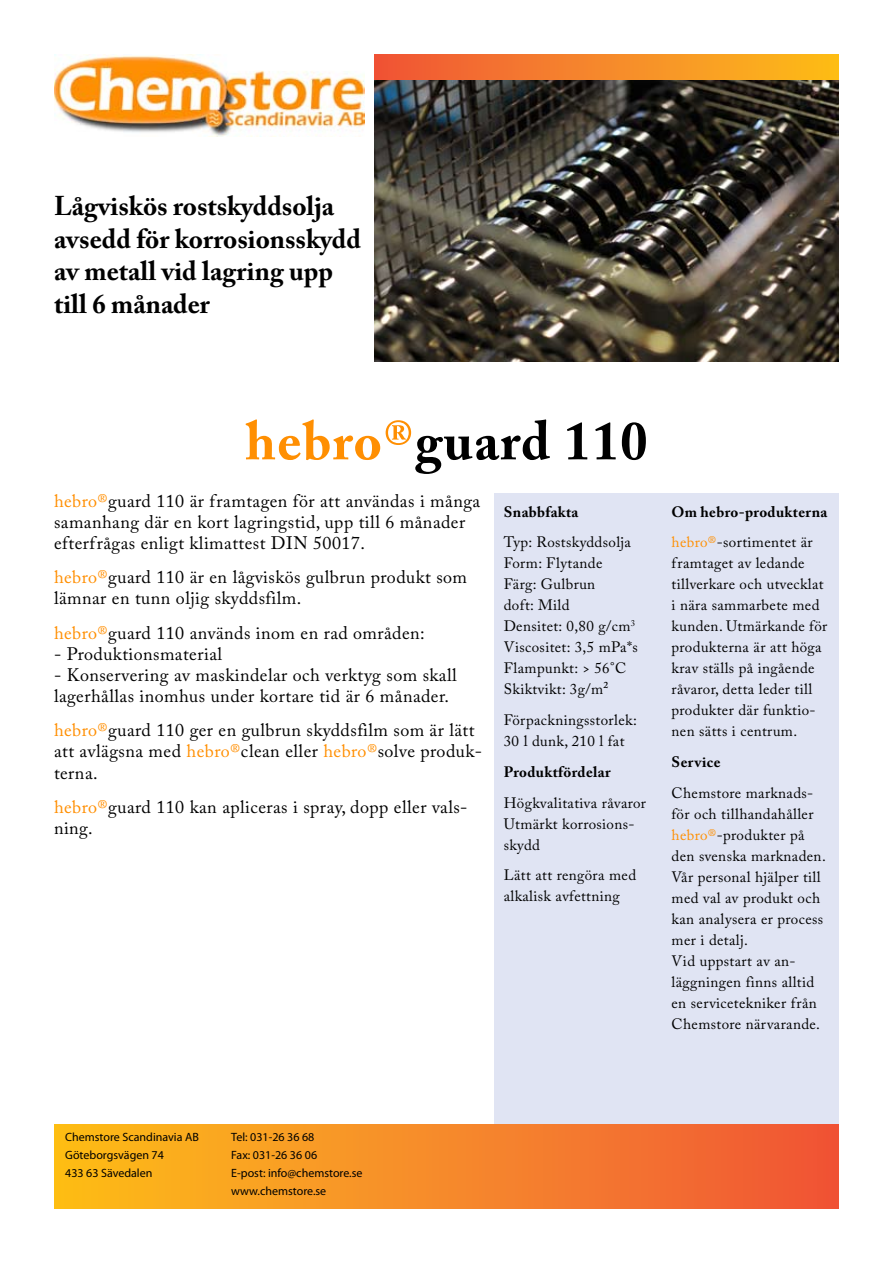
<style>
.page{position:relative;width:893px;height:1263px;background:#fff}
.page>*{position:absolute;margin:0;border:0;box-sizing:border-box;transform-origin:0 0}
.t1{font:700 54px "Adobe Caslon Pro";letter-spacing:.025em;color:#000}
.t2{font:700 27px/32.4px "Adobe Caslon Pro";color:#000}
.t3{font:18px/21px "Adobe Caslon Pro";letter-spacing:.025em;color:#000}
.t4{font:15px/21px "Adobe Caslon Pro";letter-spacing:.025em;color:#000}
.t5{font:700 15px/30.8px "Adobe Caslon Pro";letter-spacing:.025em;color:#000}
.t6{font:12px/18px "Myriad Pro";color:#000}
.s1{color:#ff8f02}
.s2{font-weight:400;color:#ff8f02}
.s3{font-weight:400}
</style>
<div class="page">
<div style="left:495px;top:494px;width:344px;height:631px;background:#e0e4f3"></div>
<div style="left:54px;top:1124px;width:785px;height:85px;background:linear-gradient(to right,#fdbe19,#f05438)"></div>
<img style="left:375px;top:79px;width:464px;height:282px">
<div style="left:375px;top:54px;width:464px;height:25px;background:linear-gradient(to right,#f05538,#fdbd19)"></div>
<img style="left:54px;top:54px;width:310px;height:82px">
<h2 class="t2" style="left:54px;top:190px;width:308px">Lågviskös rostskyddsolja avsedd för korrosionsskydd av metall vid lagring upp till 6 månader</h2>
<h1 class="t1" style="left:246px;top:409px;width:403px"><span class="s1">hebro®</span>guard 110</h1>
<p class="t3" style="left:54px;top:490px;width:428px"><span class="s1">hebro®</span>guard 110 är framtagen för att användas i många samanhang där en kort lagringstid, upp till 6 månader efterfrågas enligt klimattest DIN 50017.</p>
<p class="t3" style="left:54px;top:567px;width:415px"><span class="s1">hebro®</span>guard 110 är en lågviskös gulbrun produkt som lämnar en tunn oljig skyddsfilm.</p>
<p class="t3" style="left:54px;top:622px;width:372px"><span class="s1">hebro®</span>guard 110 används inom en rad områden:</p>
<p class="t3" style="left:54px;top:643px;width:170px">- Produktionsmaterial</p>
<p class="t3" style="left:54px;top:664px;width:404px">- Konservering av maskindelar och verktyg som skall lagerhållas inomhus under kortare tid är 6 månader.</p>
<p class="t3" style="left:54px;top:720px;width:430px"><span class="s1">hebro®</span>guard 110 ger en gulbrun skyddsfilm som är lätt att avlägsna med <span class="s1">hebro®</span>clean eller <span class="s1">hebro®</span>solve produk&shy;terna.</p>
<p class="t3" style="left:54px;top:796px;width:415px"><span class="s1">hebro®</span>guard 110 kan apliceras i spray, dopp eller vals&shy;ning.</p>
<p class="t5" style="left:504px;top:496px;width:76px">Snabbfakta</p>
<p class="t4" style="left:504px;top:532px;width:136px">Typ: Rostskyddsolja<br>Form: Flytande<br>Färg: Gulbrun<br>doft: Mild<br>Densitet: 0,80 g/cm<sup>3<br></sup>Viscositet: 3,5 mPa*s<br>Flampunkt: &gt; 56°C<br>Skiktvikt: 3g/m²</p>
<p class="t4" style="left:504px;top:709px;width:135px">Förpackningsstorlek:<br>30 l dunk, 210 l fat</p>
<p class="t5" style="left:504px;top:756px;width:108px">Produktfördelar</p>
<p class="t4" style="left:504px;top:792px;width:144px">Högkvalitativa råvaror<br>Utmärkt korrosions&shy;skydd</p>
<p class="t4" style="left:504px;top:864px;width:134px">Lätt att rengöra med alkalisk avfettning</p>
<p class="t5" style="left:671px;top:496px;width:157px">Om hebro-produkterna <span class="s2">hebro®</span><span class="s3">-sortimentet är</span></p>
<p class="t4" style="left:671px;top:553px;width:157px">framtaget av ledande tillverkare och utvecklat i nära sammarbete med kunden. Utmärkande för produkterna är att höga krav ställs på ingående råvaror, detta leder till produkter där funktio&shy;nen sätts i centrum.</p>
<p class="t5" style="left:671px;top:746px;width:50px">Service</p>
<p class="t4" style="left:671px;top:782px;width:156px">Chemstore marknads&shy;för och tillhandahåller <span class="s1">hebro®</span>-produkter på den svenska marknaden.<br>Vår personal hjälper till med val av produkt och kan analysera er process mer i detalj.<br>Vid uppstart av an&shy;läggningen finns alltid en servicetekniker från<br>Chemstore närvarande.</p>
<p class="t6" style="left:65px;top:1128px;width:135px">Chemstore Scandinavia AB<br>Göteborgsvägen 74<br>433 63 Sävedalen</p>
<p class="t6" style="left:231px;top:1128px;width:133px">Tel: 031-26 36 68<br>Fax: 031-26 36 06<br>E-post: info@chemstore.se www.chemstore.se</p>
</div>
